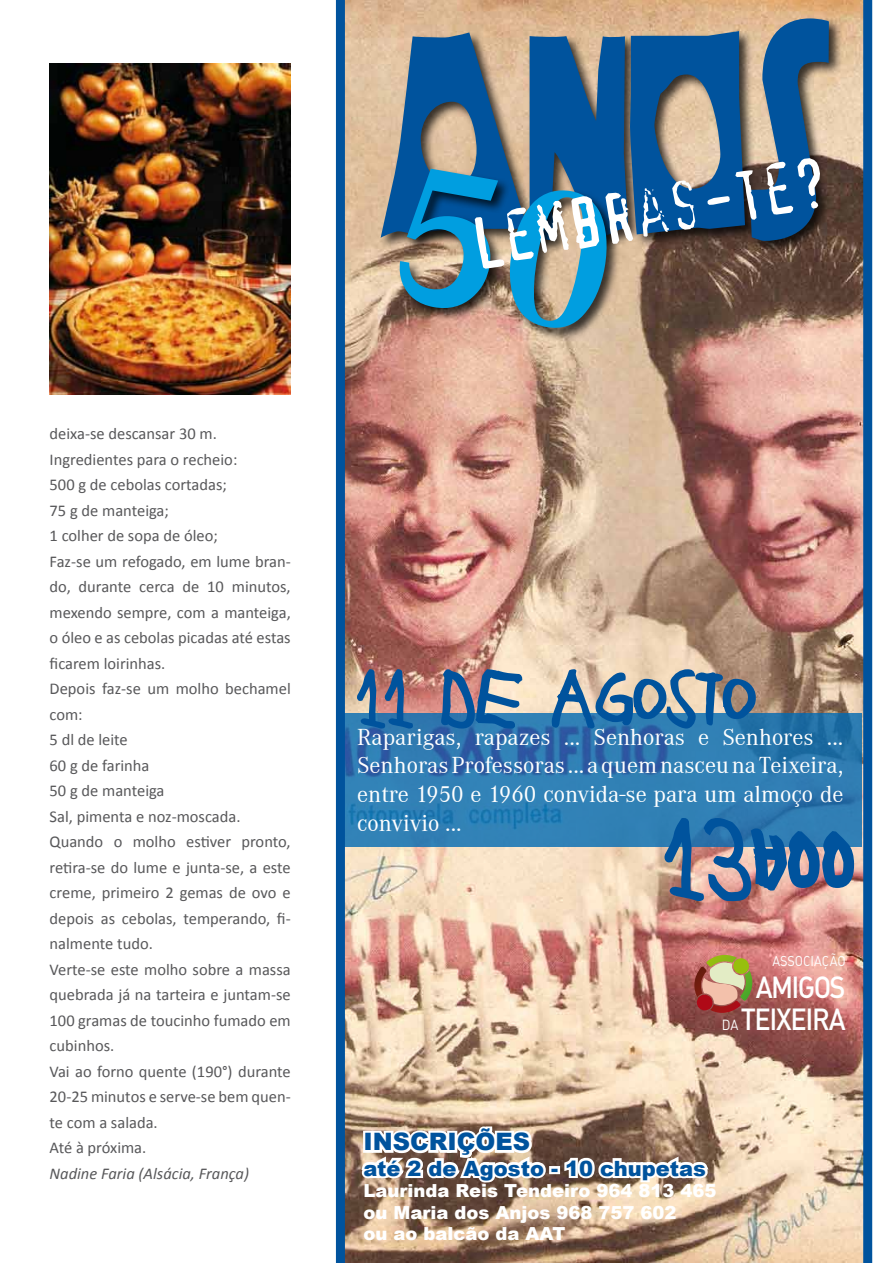
<style>
.page{position:relative;width:893px;height:1263px;background:#fff}
.page>*{position:absolute;margin:0;border:0;box-sizing:border-box;transform-origin:0 0}
.t1{font:79.05px "Childs Play Age Seven";color:#00539d}
.t2{font:67.65px "Confidential";color:#fff}
.t3{font:56.4px "Childs Play Age Seven";color:#00539d}
.t4{font:500 30.15px "DIN";letter-spacing:-.05em;color:#fff;scale:.9 1}
.t5{font:30.15px "DIN Medium Alternate";letter-spacing:-.06em;color:#fff;scale:.9 1}
.t6{font:24px/28.8px "Corporate A";color:#fff;text-align:justify}
.t7{font:900 24px "Arial";color:#00539d}
.t8{font:900 21px "Arial";color:#00539d}
.t9{font:900 18px/21.6px "Arial";color:#fff}
.t10{font:16.5px/25.5px "Calibri";color:#58585a}
.t11{font:italic 16.5px "Calibri";color:#58585a}
.t12{font:14.1px "DIN Regular Alternate";color:#fff;scale:.9 1}
.s1{font-family:"DIN Regular Alternate";font-weight:400;font-size:14.55px}
</style>
<div class="page">
<img style="left:345px;top:0;width:518px;height:1263px">
<svg style="left:345px;top:713px;width:517px;height:133px;background:#2e79b2"></svg>
<div style="left:379px;top:16px;width:464px;height:239px;background:#000;opacity:.75"></div>
<div style="left:336px;top:0;width:9px;height:1263px;background:#00539d"></div>
<img style="left:50px;top:64px;width:241px;height:330px">
<div style="left:863px;top:0;width:9px;height:1263px;background:#00539d"></div>
<div style="left:397px;top:167px;width:224px;height:175px;background:#000;opacity:.75"></div>
<svg style="left:381px;top:18px;width:448px;height:312px;background:#58768a"></svg>
<svg style="left:356px;top:670px;width:59px;height:116px;background:#5177a0"></svg>
<img style="left:440px;top:537px;width:85px;height:194px">
<img style="left:550px;top:632px;width:306px;height:381px">
<svg style="left:358px;top:1123px;width:192px;height:63px"></svg>
<svg style="left:562px;top:1152px;width:150px;height:32px"></svg>
<p class="t10" style="left:50px;top:421px;width:243px">deixa-se descansar 30 m.<br>Ingredientes para o recheio:<br>500 g de cebolas cortadas;<br>75 g de manteiga;<br>1 colher de sopa de óleo;<br>Faz-se um refogado, em lume bran&shy;do, durante cerca de 10 minutos, mexendo sempre, com a manteiga, o óleo e as cebolas picadas até estas ficarem loirinhas.<br>Depois faz-se um molho bechamel com:<br>5 dl de leite<br>60 g de farinha<br>50 g de manteiga<br>Sal, pimenta e noz-moscada.<br>Quando o molho estiver pronto, retira-se do lume e junta-se, a este creme, primeiro 2 gemas de ovo e depois as cebolas, temperando, fi&shy;nalmente tudo.<br>Verte-se este molho sobre a massa quebrada já na tarteira e juntam-se<br>100 gramas de toucinho fumado em cubinhos.<br>Vai ao forno quente (190°) durante<br>20-25 minutos e serve-se bem quen&shy;te com a salada.<br>Até à próxima.</p>
<p class="t11" style="left:50px;top:1162px;width:201px">Nadine Faria (Alsácia, França)</p>
<h2 class="t2" style="left:466px;top:216px;width:364px;rotate:-10deg">Lembras-te?</h2>
<h3 class="t3" style="left:357px;top:671px;width:400px">11 de Agosto</h3>
<h3 class="t6" style="left:357px;top:723px;width:488px">Raparigas, rapazes ... Senhoras e Senhores ...<br>Senhoras Professoras ... a quem nasceu na Teixeira, entre 1950 e 1960 convida-se para um almoço de convivio ...</h3>
<h1 class="t1" style="left:665px;top:820px;width:192px">13h00</h1>
<p class="t12" style="left:772px;top:952px;width:83px">ASSOCIAÇÃO</p>
<h3 class="t5" style="left:756px;top:967px;width:101px">AMIGOS</h3>
<h3 class="t4" style="left:722px;top:999px;width:139px"><span class="s1">DA</span> TEIXEIRA</h3>
<h3 class="t7" style="left:364px;top:1124px;width:168px">Inscrições</h3>
<p class="t8" style="left:364px;top:1153px;width:344px">até 2 de Agosto - 10 chupetas</p>
<p class="t9" style="left:364px;top:1179px;width:354px">Laurinda Reis Tendeiro 964 813 465 ou Maria dos Anjos 968 757 602<br>ou ao balcão da AAT</p>
</div>
